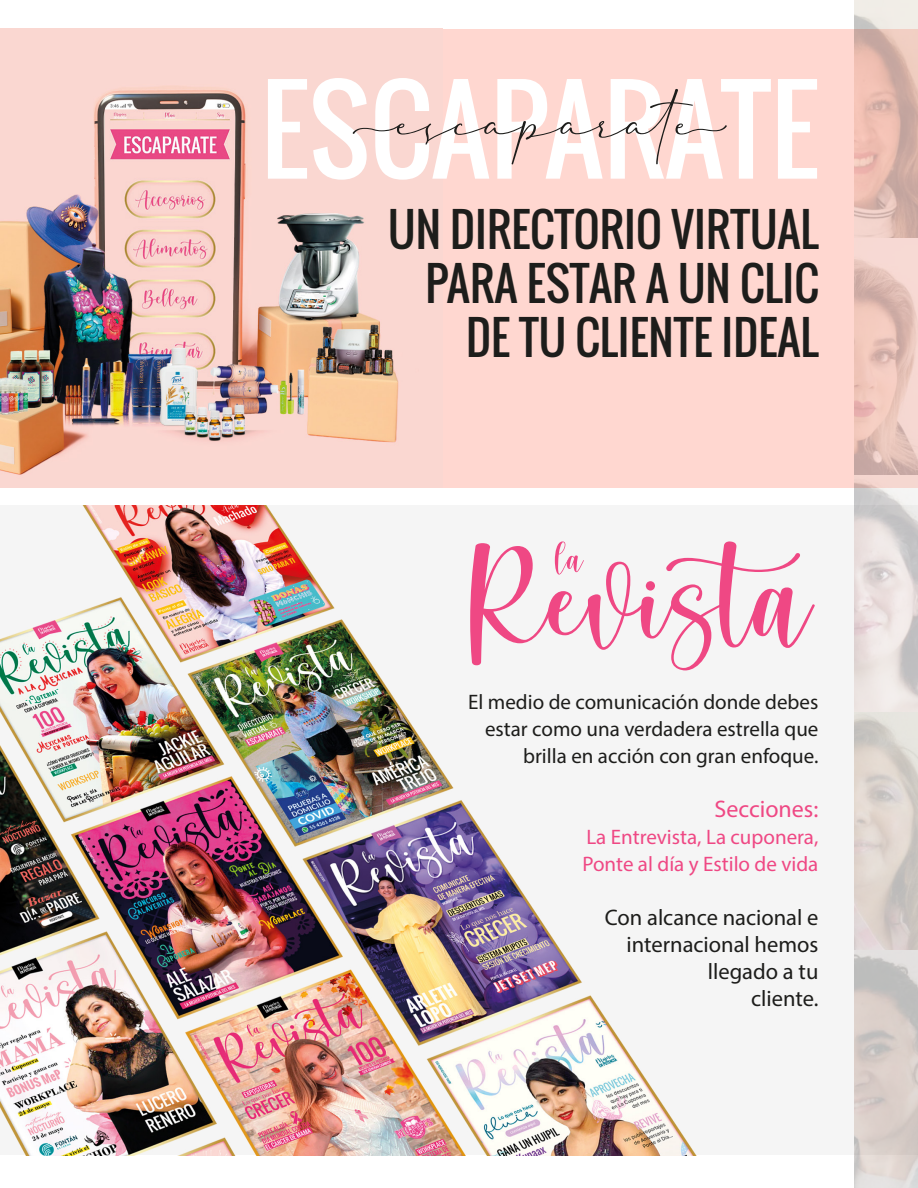
<style>
.page{position:relative;width:918px;height:1188px;background:#fff}
.page>*{position:absolute;margin:0;border:0;box-sizing:border-box;transform-origin:0 0}
.t1{font:113.85px "Oswald";color:#fff}
.t2{font:45px/54px "Oswald";color:#1d1d1b;text-align:right}
.t3{font:24px "Myriad Pro";color:#ef4884}
.t4{font:22.5px/27px "Myriad Pro";color:#1d1d1b;text-align:right}
.t5{font:21px/27px "Myriad Pro";color:#1d1d1b;text-align:right}
.t6{font:21px/27px "Myriad Pro";color:#ef4884}
</style>
<div class="page">
<div style="left:1px;top:29px;width:917px;height:458px;background:#ffd7d0"></div>
<img style="left:1px;top:86px;width:398px;height:389px">
<svg style="left:353px;top:89px;width:374px;height:75px"></svg>
<img style="left:0;top:506px;width:699px;height:649px">
<svg style="left:470px;top:541px;width:345px;height:129px"></svg>
<img style="left:854px;top:0;width:64px;height:1188px">
<h1 class="t1" style="left:261px;top:44px;width:559px">ESCAPARATE</h1>
<h2 class="t2" style="left:388px;top:203px;width:432px">UN DIRECTORIO VIRTUAL<br>PARA ESTAR A UN CLIC<br>DE TU CLIENTE IDEAL</h2>
<p class="t5" style="left:468px;top:688px;width:352px">El medio de comunicación donde debes estar como una verdadera estrella que brilla en acción con gran enfoque.</p>
<p class="t3" style="left:714px;top:794px;width:105px">Secciones:</p>
<p class="t6" style="left:582px;top:823px;width:238px">La Entrevista, La cuponera,<br>Ponte al día y Estilo de vida</p>
<p class="t4" style="left:605px;top:904px;width:215px">Con alcance nacional e internacional hemos llegado a tu<br>cliente.</p>
</div>
